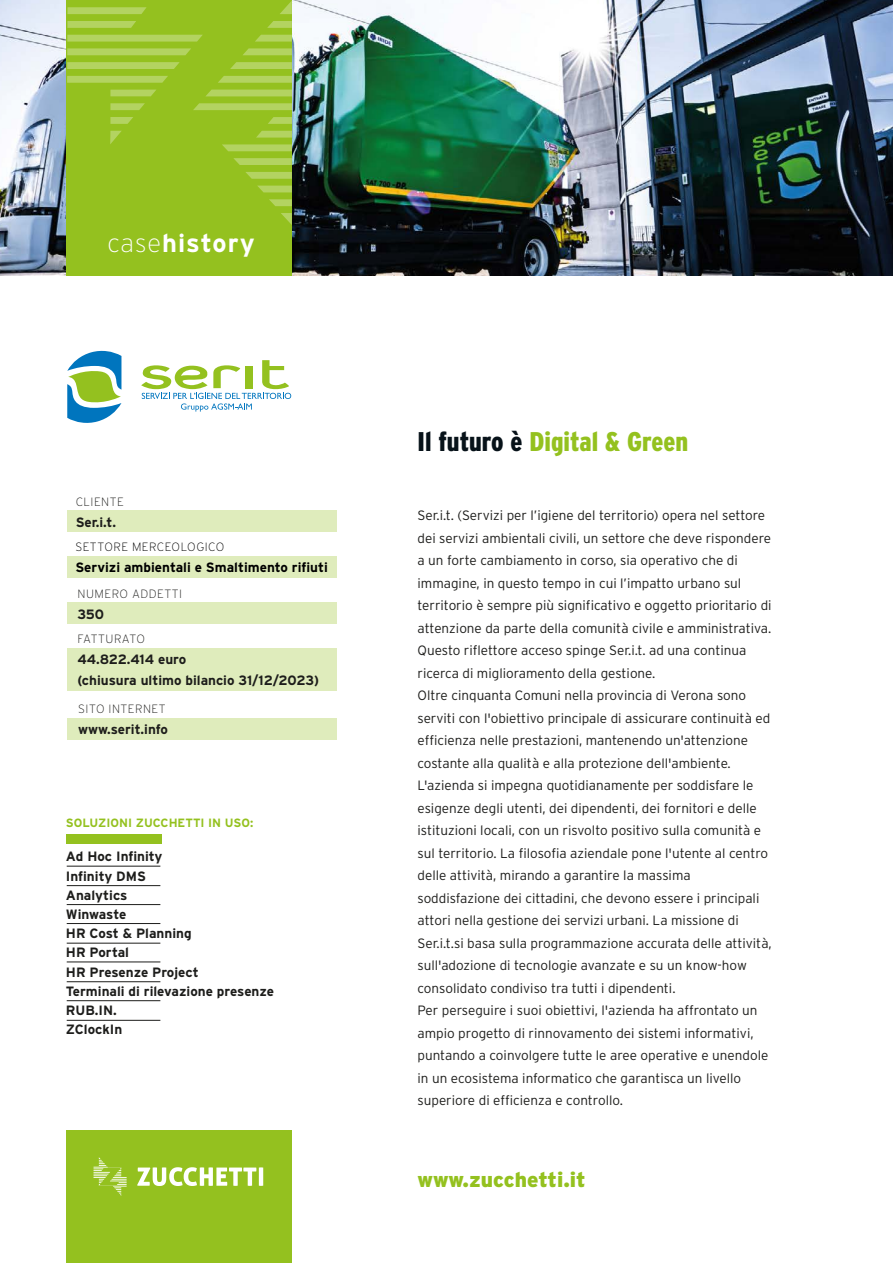
<style>
.page{position:relative;width:893px;height:1263px;background:#fff}
.page>*{position:absolute;margin:0;border:0;box-sizing:border-box;transform-origin:0 0}
.t1{font:900 27px "Interstate Condensed";color:#94c11f}
.t2{font:700 25.5px "Interstate";letter-spacing:.04em;color:#fff}
.t3{font:900 21px "Interstate";color:#94c11f}
.t4{font:300 13.5px/22.5px "Interstate";color:#1d1d1b}
.t5{font:700 13.5px/19.2px "Interstate";color:#1d1d1b}
.t6{font:700 13.5px "Interstate";color:#000}
.t7{font:200 12px "Interstate";letter-spacing:.04em;color:#1d1d1b}
.t8{font:700 12px "Interstate";color:#94c11f}
.t9{font:200 12px "Interstate";letter-spacing:.04em;color:#000}
.t10{font:200 12px "Interstate";letter-spacing:.02em;color:#1d1d1b}
.s1{font-weight:200}
.s2{color:#071219}
</style>
<div class="page">
<img style="left:0;top:0;width:893px;height:275px">
<div style="left:67px;top:0;width:225px;height:275px;background:#94c11f"></div>
<div style="left:67px;top:1131px;width:225px;height:132px;background:#94c11f"></div>
<div style="left:67px;top:556px;width:269px;height:22px;background:#dfecbc"></div>
<div style="left:67px;top:602px;width:269px;height:22px;background:#dfecbc"></div>
<div style="left:67px;top:648px;width:269px;height:42px;background:#dfecbc"></div>
<div style="left:67px;top:718px;width:270px;height:22px;background:#dfecbc"></div>
<div style="left:67px;top:510px;width:269px;height:21px;background:#dfecbc"></div>
<svg style="left:67px;top:350px;width:54px;height:73px"></svg>
<svg style="left:141px;top:360px;width:150px;height:52px"></svg>
<svg style="left:255px;top:35px;width:37px;height:7px"></svg>
<svg style="left:243px;top:48px;width:49px;height:7px"></svg>
<svg style="left:267px;top:21px;width:25px;height:7px"></svg>
<svg style="left:67px;top:35px;width:136px;height:7px"></svg>
<svg style="left:67px;top:21px;width:69px;height:7px"></svg>
<svg style="left:67px;top:62px;width:113px;height:7px"></svg>
<svg style="left:280px;top:1px;width:12px;height:13px"></svg>
<svg style="left:110px;top:117px;width:23px;height:7px"></svg>
<svg style="left:230px;top:62px;width:62px;height:7px"></svg>
<svg style="left:256px;top:131px;width:36px;height:7px"></svg>
<svg style="left:222px;top:144px;width:70px;height:7px"></svg>
<svg style="left:268px;top:117px;width:24px;height:7px"></svg>
<svg style="left:193px;top:103px;width:99px;height:7px"></svg>
<svg style="left:218px;top:76px;width:74px;height:7px"></svg>
<svg style="left:245px;top:172px;width:47px;height:7px"></svg>
<svg style="left:206px;top:90px;width:86px;height:6px"></svg>
<svg style="left:281px;top:213px;width:11px;height:12px"></svg>
<svg style="left:67px;top:48px;width:124px;height:7px"></svg>
<svg style="left:110px;top:103px;width:35px;height:7px"></svg>
<svg style="left:269px;top:199px;width:23px;height:7px"></svg>
<svg style="left:67px;top:7px;width:80px;height:7px"></svg>
<svg style="left:110px;top:90px;width:46px;height:6px"></svg>
<svg style="left:258px;top:186px;width:34px;height:6px"></svg>
<svg style="left:67px;top:76px;width:101px;height:7px"></svg>
<svg style="left:110px;top:131px;width:12px;height:13px"></svg>
<svg style="left:233px;top:158px;width:59px;height:7px"></svg>
<div style="left:66px;top:834px;width:95px;height:9px;background:#94c11f"></div>
<hr style="left:67px;top:866px;width:93px;height:1px;background:#1d1d1b">
<svg style="left:137px;top:1167px;width:126px;height:19px"></svg>
<svg style="left:94px;top:1157px;width:33px;height:39px"></svg>
<hr style="left:67px;top:885px;width:93px;height:1px;background:#1d1d1b">
<hr style="left:67px;top:904px;width:93px;height:1px;background:#1d1d1b">
<hr style="left:67px;top:923px;width:93px;height:1px;background:#1d1d1b">
<hr style="left:67px;top:943px;width:93px;height:1px;background:#1d1d1b">
<hr style="left:67px;top:961px;width:93px;height:1px;background:#1d1d1b">
<hr style="left:67px;top:981px;width:93px;height:1px;background:#1d1d1b">
<hr style="left:67px;top:1000px;width:93px;height:1px;background:#1d1d1b">
<hr style="left:67px;top:1020px;width:93px;height:1px;background:#1d1d1b">
<h2 class="t2" style="left:107px;top:229px;width:149px"><span class="s1">case</span>history</h2>
<h1 class="t1" style="left:417px;top:426px;width:272px"><span class="s2">Il futuro è</span> Digital &amp; Green</h1>
<p class="t7" style="left:76px;top:495px;width:50px">CLIENTE</p>
<p class="t5" style="left:76px;top:512px;width:42px">Ser.i.t.</p>
<p class="t4" style="left:417px;top:504px;width:356px">Ser.i.t. (Servizi per l’igiene del territorio) opera nel settore dei servizi ambientali civili, un settore che deve rispondere a un forte cambiamento in corso, sia operativo che di immagine, in questo tempo in cui l’impatto urbano sul territorio è sempre più significativo e oggetto prioritario di attenzione da parte della comunità civile e amministrativa.<br>Questo riflettore acceso spinge Ser.i.t. ad una continua ricerca di miglioramento della gestione.<br>Oltre cinquanta Comuni nella provincia di Verona sono serviti con l'obiettivo principale di assicurare continuità ed efficienza nelle prestazioni, mantenendo un'attenzione costante alla qualità e alla protezione dell'ambiente.<br>L'azienda si impegna quotidianamente per soddisfare le esigenze degli utenti, dei dipendenti, dei fornitori e delle istituzioni locali, con un risvolto positivo sulla comunità e sul territorio. La filosofia aziendale pone l'utente al centro delle attività, mirando a garantire la massima soddisfazione dei cittadini, che devono essere i principali attori nella gestione dei servizi urbani. La missione di Ser.i.t.si basa sulla programmazione accurata delle attività, sull'adozione di tecnologie avanzate e su un know-how consolidato condiviso tra tutti i dipendenti.<br>Per perseguire i suoi obiettivi, l'azienda ha affrontato un ampio progetto di rinnovamento dei sistemi informativi, puntando a coinvolgere tutte le aree operative e unendole in un ecosistema informatico che garantisca un livello superiore di efficienza e controllo.</p>
<p class="t9" style="left:75px;top:541px;width:151px">SETTORE MERCEOLOGICO</p>
<p class="t6" style="left:75px;top:560px;width:254px">Servizi ambientali e Smaltimento rifiuti</p>
<p class="t7" style="left:78px;top:587px;width:106px">NUMERO ADDETTI</p>
<p class="t5" style="left:78px;top:604px;width:28px">350</p>
<p class="t10" style="left:78px;top:632px;width:69px">FATTURATO</p>
<p class="t5" style="left:78px;top:649px;width:243px;line-height:21px">44.822.414 euro<br>(chiusura ultimo bilancio 31/12/2023)</p>
<p class="t7" style="left:78px;top:702px;width:89px">SITO INTERNET</p>
<p class="t5" style="left:78px;top:719px;width:91px">www.serit.info</p>
<p class="t8" style="left:66px;top:816px;width:189px">SOLUZIONI ZUCCHETTI IN USO:</p>
<p class="t5" style="left:66px;top:847px;width:210px">Ad Hoc Infinity<br>Infinity DMS<br>Analytics<br>Winwaste<br>HR Cost &amp; Planning<br>HR Portal<br>HR Presenze Project<br>Terminali di rilevazione presenze<br>RUB.IN.<br>ZClockIn</p>
<h3 class="t3" style="left:417px;top:1167px;width:170px">www.zucchetti.it</h3>
</div>
